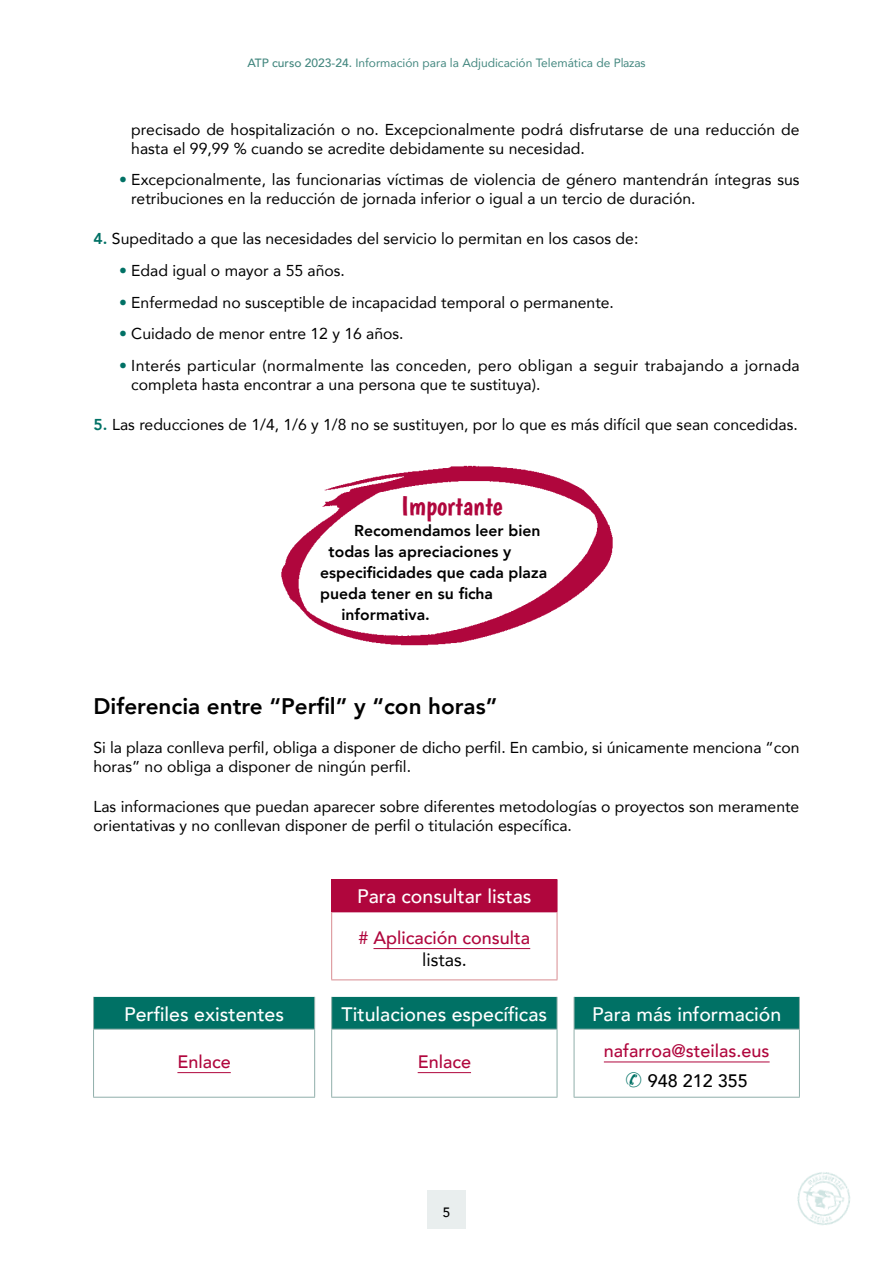
<style>
.page{position:relative;width:893px;height:1263px;background:#fff}
.page>*{position:absolute;margin:0;border:0;box-sizing:border-box;transform-origin:0 0}
.t1{font:27px "Boogaloo";color:#b0063d}
.t2{font:800 22.5px "Avenir";color:#000}
.t3{font:500 19.5px "Avenir";color:#fff}
.t4{font:500 18px/21.6px "Avenir";color:#b0063d;text-align:center}
.t5{font:15.75px/18.9px "Avenir";color:#000}
.t6{font:800 15.75px "Avenir";color:#000}
.t7{font:500 13.5px "Avenir";color:#000}
.t8{font:12px "Avenir";color:#43877f}
.s1{font-weight:500}
.s2{color:#007165}
.s3{font-weight:800;color:#007165}
.s4{font-weight:400}
.s5{font-weight:400;color:#000}
.s6{color:#000}
</style>
<div class="page">
<div style="left:427px;top:1191px;width:39px;height:38px;background:#e9eeee"></div>
<img style="left:797px;top:1172px;width:53px;height:53px">
<img style="left:281px;top:465px;width:332px;height:181px">
<div style="left:332px;top:879px;width:225px;height:33px;background:#b0063d"></div>
<svg style="left:94px;top:997px;width:705px;height:32px;background:#0d786c"></svg>
<hr style="left:93px;top:997px;width:1px;height:32px;background:#90afaa">
<hr style="left:314px;top:997px;width:1px;height:32px;background:#90afaa">
<hr style="left:331px;top:997px;width:1px;height:32px;background:#90afaa">
<hr style="left:557px;top:997px;width:1px;height:32px;background:#90afaa">
<hr style="left:574px;top:997px;width:1px;height:32px;background:#90afaa">
<hr style="left:799px;top:997px;width:1px;height:32px;background:#90afaa">
<hr style="left:574px;top:1029px;width:226px;height:1px;background:#90afaa">
<hr style="left:574px;top:1029px;width:1px;height:68px;background:#90afaa">
<hr style="left:799px;top:1029px;width:1px;height:68px;background:#90afaa">
<hr style="left:574px;top:1097px;width:226px;height:1px;background:#90afaa">
<hr style="left:93px;top:1029px;width:222px;height:1px;background:#90afaa">
<hr style="left:93px;top:1029px;width:1px;height:68px;background:#90afaa">
<hr style="left:314px;top:1029px;width:1px;height:68px;background:#90afaa">
<hr style="left:93px;top:1097px;width:222px;height:1px;background:#90afaa">
<hr style="left:331px;top:1029px;width:226px;height:1px;background:#90afaa">
<hr style="left:331px;top:1029px;width:1px;height:68px;background:#90afaa">
<hr style="left:557px;top:1029px;width:1px;height:68px;background:#90afaa">
<hr style="left:331px;top:1097px;width:226px;height:1px;background:#90afaa">
<hr style="left:331px;top:879px;width:226px;height:1px;background:#b0063d">
<hr style="left:331px;top:880px;width:1px;height:31px;background:#b0063d">
<hr style="left:557px;top:880px;width:1px;height:31px;background:#b0063d">
<hr style="left:331px;top:911px;width:226px;height:1px;background:#b0063d">
<hr style="left:331px;top:912px;width:1px;height:67px;background:#d88c91">
<hr style="left:557px;top:912px;width:1px;height:67px;background:#d88c91">
<hr style="left:331px;top:979px;width:226px;height:1px;background:#d88c91">
<hr style="left:373px;top:948px;width:157px;height:1px;background:#b0063d">
<hr style="left:177px;top:1072px;width:54px;height:1px;background:#b0063d">
<hr style="left:418px;top:1072px;width:53px;height:1px;background:#b0063d">
<hr style="left:604px;top:1061px;width:166px;height:1px;background:#b0063d">
<p class="t8" style="left:247px;top:53px;width:399px"><span class="s1">ATP curso 2023-24.</span> Información para la Adjudicación Telemática de Plazas</p>
<p class="t5" style="left:131px;top:119px;width:670px">precisado de hospitalización o no. Excepcionalmente podrá disfrutarse de una reducción de hasta el 99,99 % cuando se acredite debidamente su necesidad.</p>
<p class="t5" style="left:131px;top:170px;width:670px;text-indent:-12px"><span class="s2">•</span> Excepcionalmente, las funcionarias víctimas de violencia de género mantendrán íntegras sus retribuciones en la reducción de jornada inferior o igual a un tercio de duración.</p>
<p class="t5" style="left:94px;top:229px;width:546px"><span class="s3">4.</span> Supeditado a que las necesidades del servicio lo permitan en los casos de:</p>
<p class="t5" style="left:119px;top:261px;width:227px"><span class="s2">•</span> Edad igual o mayor a 55 años.</p>
<p class="t5" style="left:119px;top:292px;width:496px"><span class="s2">•</span> Enfermedad no susceptible de incapacidad temporal o permanente.</p>
<p class="t5" style="left:119px;top:324px;width:286px"><span class="s2">•</span> Cuidado de menor entre 12 y 16 años.</p>
<p class="t5" style="left:131px;top:356px;width:670px;text-indent:-12px"><span class="s2">•</span> Interés particular (normalmente las conceden, pero obligan a seguir trabajando a jornada completa hasta encontrar a una persona que te sustituya).</p>
<p class="t5" style="left:94px;top:415px;width:706px"><span class="s3">5.</span> Las reducciones de 1/4, 1/6 y 1/8 no se sustituyen, por lo que es más difícil que sean concedidas.</p>
<h1 class="t1" style="left:401px;top:490px;width:103px">Importante</h1>
<p class="t6" style="left:354px;top:518px;width:188px">Recomendamos leer bien</p>
<p class="t6" style="left:329px;top:539px;width:184px">todas las apreciaciones y</p>
<p class="t6" style="left:320px;top:560px;width:228px">especificidades que cada plaza</p>
<p class="t6" style="left:320px;top:581px;width:174px">pueda tener en su ficha</p>
<p class="t6" style="left:341px;top:602px;width:90px">informativa.</p>
<h2 class="t2" style="left:94px;top:689px;width:405px">Diferencia entre “Perfil” y “con horas”</h2>
<p class="t5" style="left:94px;top:737px;width:707px">Si la plaza conlleva perfil, obliga a disponer de dicho perfil. En cambio, si únicamente menciona “con horas” no obliga a disponer de ningún perfil.</p>
<p class="t5" style="left:94px;top:796px;width:707px">Las informaciones que puedan aparecer sobre diferentes metodologías o proyectos son meramente orientativas y no conllevan disponer de perfil o titulación específica.</p>
<p class="t3" style="left:357px;top:880px;width:176px">Para consultar listas</p>
<p class="t4" style="left:358px;top:926px;width:173px"><span class="s4">#</span> Aplicación consulta <span class="s5">listas.</span></p>
<p class="t3" style="left:124px;top:997px;width:161px">Perfiles existentes</p>
<p class="t3" style="left:342px;top:997px;width:207px">Titulaciones específicas</p>
<p class="t3" style="left:592px;top:997px;width:191px">Para más información</p>
<p class="t4" style="left:177px;top:1050px;width:55px">Enlace</p>
<p class="t4" style="left:418px;top:1050px;width:55px">Enlace</p>
<p class="t4" style="left:604px;top:1035px;width:167px;line-height:29.4px">nafarroa@steilas.eus <span class="s2">✆</span> <span class="s6">948 212 355</span></p>
<p class="t7" style="left:443px;top:1200px;width:9px">5</p>
</div>
